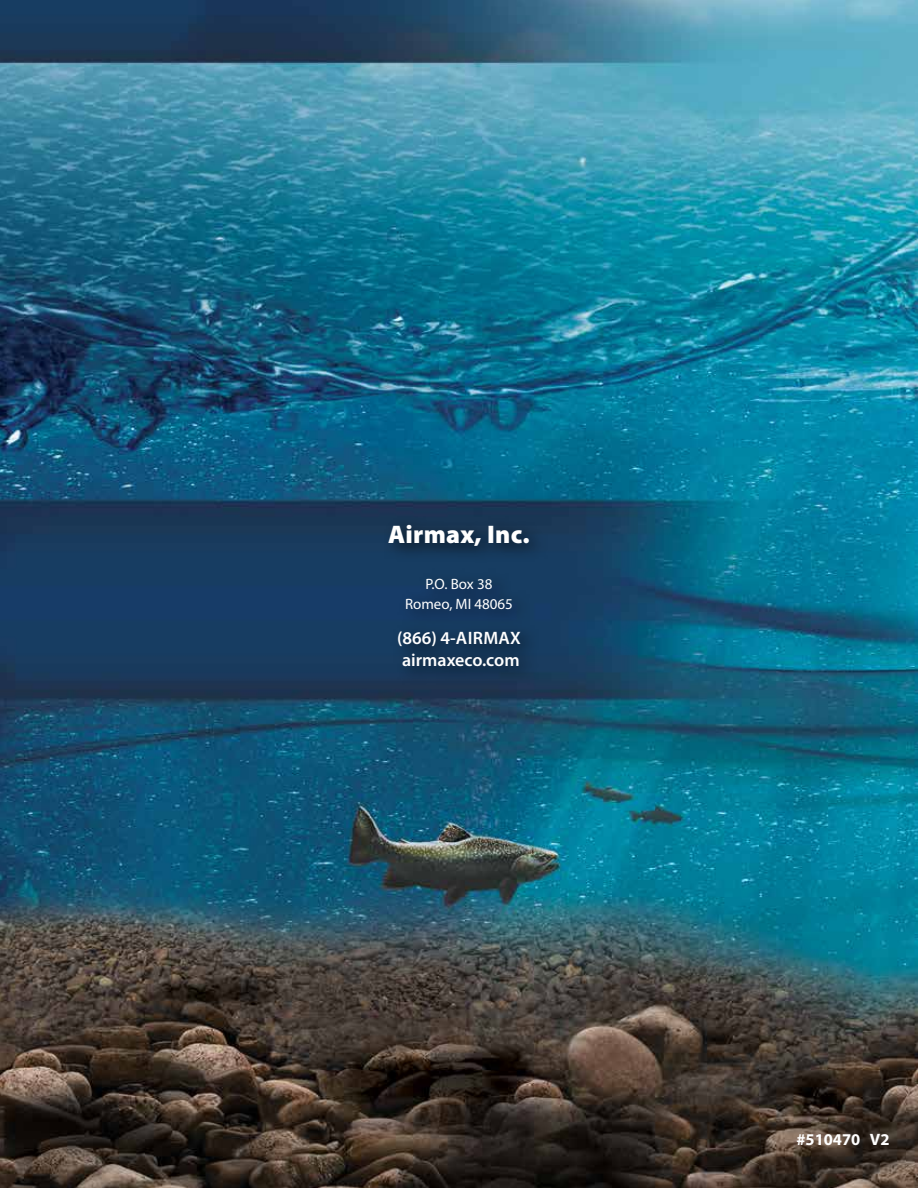
<style>
.page{position:relative;width:918px;height:1188px;background:#fff}
.page>*{position:absolute;margin:0;border:0;box-sizing:border-box;transform-origin:0 0}
.t1{font:900 25.5px "Myriad Pro";letter-spacing:.01em;color:#fff}
.t2{font:600 18px/21.6px "Myriad Pro";color:#fff}
.t3{font:700 16.5px "Myriad Pro";color:#fff}
.t4{font:15px/19.5px "Myriad Pro";color:#fff;text-align:center}
</style>
<div class="page">
<img style="left:0;top:0;width:918px;height:1188px">
<div style="left:382px;top:515px;width:168px;height:171px;background:#000;opacity:.75"></div>
<h1 class="t1" style="left:388px;top:517px;width:143px">Airmax, Inc.</h1>
<p class="t4" style="left:405px;top:574px;width:109px">P.O. Box 38<br>Romeo, MI 48065</p>
<p class="t2" style="left:397px;top:627px;width:125px">(866) 4-AIRMAX airmaxeco.com</p>
<p class="t3" style="left:796px;top:1129px;width:95px">#510470 V2</p>
</div>
